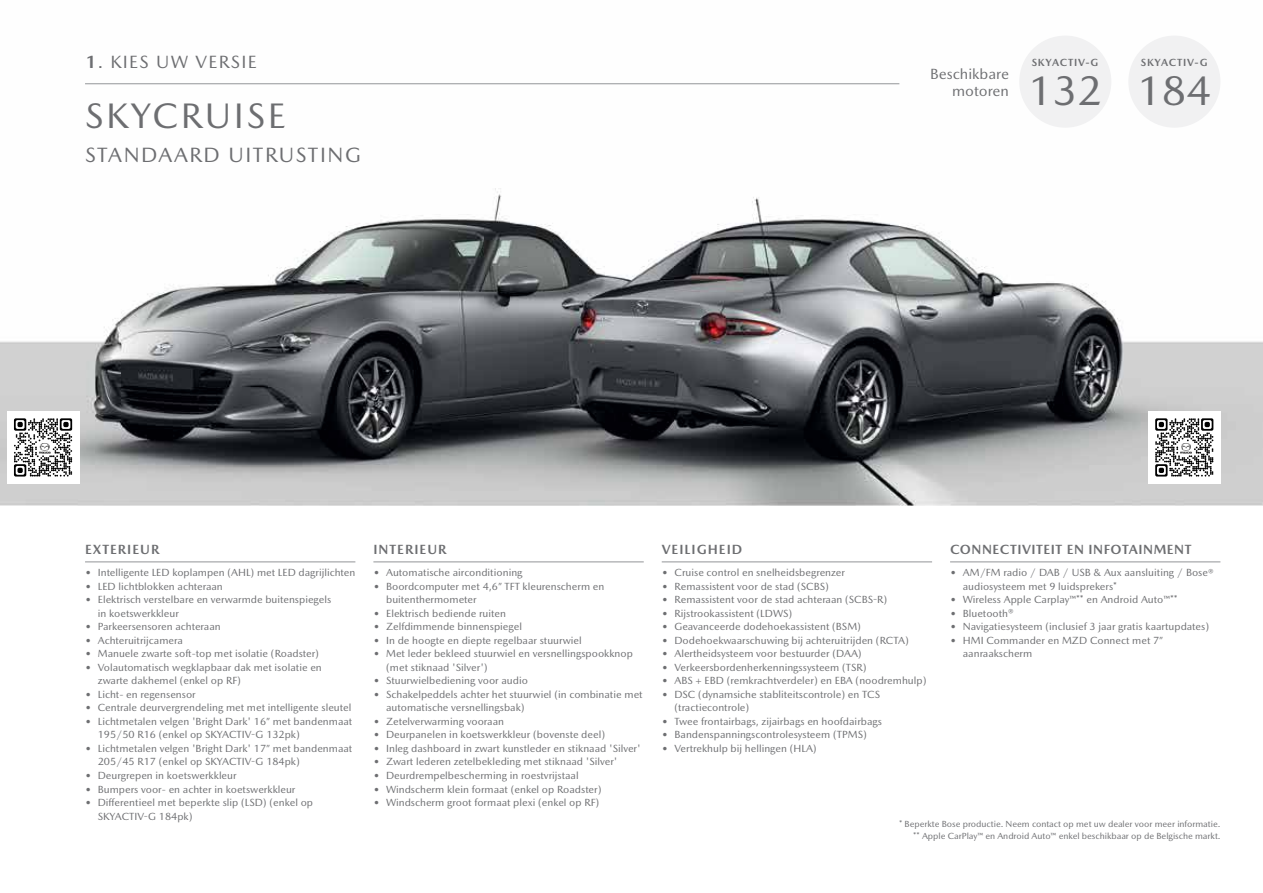
<style>
.page{position:relative;width:1263px;height:893px;background:#fff}
.page>*{position:absolute;margin:0;border:0;box-sizing:border-box;transform-origin:0 0}
.t1{font:42px "Mazda Type";color:#6d6e71}
.t2{font:36px "Mazda Type";letter-spacing:.075em;color:#6d6e71}
.t3{font:21px "Mazda Type";letter-spacing:.075em;color:#6d6e71}
.t4{font:18px "Mazda Type";letter-spacing:.075em;color:#6d6e71}
.t5{font:15px/16.5px "Mazda Type";color:#6d6e71;text-align:right}
.t6{font:700 13.5px "Mazda Type Cyrillic";letter-spacing:.06em;color:#6d6e71}
.t7{font:700 13.5px "Mazda Type Cyrillic";letter-spacing:.04em;color:#6d6e71}
.t8{font:10.5px/13.5px "Mazda Type Cyrillic";color:#6d6e71}
.t9{font:700 10.5px "Mazda Type";letter-spacing:.075em;color:#6d6e71}
.t10{font:9px/12px "Mazda Type Cyrillic";letter-spacing:-.005em;color:#6d6e71;text-align:right}
.s1{font-weight:700}
</style>
<div class="page">
<img style="left:0;top:36px;width:1263px;height:469px">
<hr style="left:85px;top:84px;width:814px;height:1px;background:#939598">
<div style="left:1019px;top:36px;width:92px;height:92px;background:#f1f1f2;border-radius:50%"></div>
<div style="left:1128px;top:36px;width:92px;height:92px;background:#f1f1f2;border-radius:50%"></div>
<hr style="left:85px;top:562px;width:270px;height:1px;background:#939598">
<hr style="left:373px;top:562px;width:271px;height:1px;background:#939598">
<hr style="left:662px;top:562px;width:270px;height:1px;background:#939598">
<hr style="left:950px;top:562px;width:270px;height:1px;background:#939598">
<div style="left:1148px;top:411px;width:72px;height:73px;background:#fff"></div>
<svg style="left:1155px;top:418px;width:58px;height:59px"></svg>
<div style="left:7px;top:411px;width:72px;height:73px;background:#fff"></div>
<svg style="left:14px;top:418px;width:58px;height:59px"></svg>
<h3 class="t4" style="left:85px;top:51px;width:173px"><span class="s1">1</span>. KIES UW VERSIE</h3>
<h2 class="t2" style="left:85px;top:94px;width:202px">SKYCRUISE</h2>
<h3 class="t3" style="left:85px;top:142px;width:277px">STANDAARD UITRUSTING</h3>
<h3 class="t5" style="left:930px;top:66px;width:80px">Beschikbare motoren</h3>
<p class="t9" style="left:1032px;top:56px;width:68px">SKYACTIV-G</p>
<h1 class="t1" style="left:1028px;top:66px;width:75px">132</h1>
<p class="t9" style="left:1141px;top:56px;width:68px">SKYACTIV-G</p>
<h1 class="t1" style="left:1137px;top:66px;width:75px">184</h1>
<p class="t6" style="left:85px;top:541px;width:76px">EXTERIEUR</p>
<p class="t8" style="left:85px;top:566px;width:272px">• Intelligente LED koplampen (AHL) met LED dagrijlichten</p>
<p class="t8" style="left:85px;top:579px;width:139px">• LED lichtblokken achteraan</p>
<p class="t8" style="left:98px;top:593px;width:235px;text-indent:-13px">• Elektrisch verstelbare en verwarmde buitenspiegels in koetswerkkleur</p>
<p class="t8" style="left:85px;top:620px;width:137px">• Parkeersensoren achteraan</p>
<p class="t8" style="left:85px;top:633px;width:99px">• Achteruitrijcamera</p>
<p class="t8" style="left:85px;top:647px;width:236px">• Manuele zwarte soft-top met isolatie (Roadster)</p>
<p class="t8" style="left:98px;top:661px;width:226px;text-indent:-13px">• Volautomatisch wegklapbaar dak met isolatie en zwarte dakhemel (enkel op RF)</p>
<p class="t8" style="left:85px;top:688px;width:112px">• Licht- en regensensor</p>
<p class="t8" style="left:85px;top:701px;width:268px">• Centrale deurvergrendeling met met intelligente sleutel</p>
<p class="t8" style="left:98px;top:715px;width:256px;text-indent:-13px">• Lichtmetalen velgen 'Bright Dark' 16” met bandenmaat<br>195/50 R16 (enkel op SKYACTIV-G 132pk)</p>
<p class="t8" style="left:98px;top:742px;width:256px;text-indent:-13px">• Lichtmetalen velgen 'Bright Dark' 17” met bandenmaat<br>205/45 R17 (enkel op SKYACTIV-G 184pk)</p>
<p class="t8" style="left:85px;top:769px;width:153px">• Deurgrepen in koetswerkkleur</p>
<p class="t8" style="left:85px;top:782px;width:212px">• Bumpers voor- en achter in koetswerkkleur</p>
<p class="t8" style="left:98px;top:796px;width:217px;text-indent:-13px">• Differentieel met beperkte slip (LSD) (enkel op<br>SKYACTIV-G 184pk)</p>
<p class="t6" style="left:373px;top:541px;width:75px">INTERIEUR</p>
<p class="t8" style="left:373px;top:566px;width:151px">• Automatische airconditioning</p>
<p class="t8" style="left:386px;top:579px;width:220px;text-indent:-13px">• Boordcomputer met 4,6” TFT kleurenscherm en buitenthermometer</p>
<p class="t8" style="left:373px;top:606px;width:134px">• Elektrisch bediende ruiten</p>
<p class="t8" style="left:373px;top:620px;width:150px">• Zelfdimmende binnenspiegel</p>
<p class="t8" style="left:373px;top:633px;width:210px">• In de hoogte en diepte regelbaar stuurwiel</p>
<p class="t8" style="left:386px;top:647px;width:248px;text-indent:-13px">• Met leder bekleed stuurwiel en versnellingspookknop (met stiknaad 'Silver')</p>
<p class="t8" style="left:373px;top:674px;width:156px">• Stuurwielbediening voor audio</p>
<p class="t8" style="left:386px;top:688px;width:258px;text-indent:-13px">• Schakelpeddels achter het stuurwiel (in combinatie met automatische versnellingsbak)</p>
<p class="t8" style="left:373px;top:715px;width:132px">• Zetelverwarming vooraan</p>
<p class="t8" style="left:373px;top:728px;width:233px">• Deurpanelen in koetswerkkleur (bovenste deel)</p>
<p class="t8" style="left:373px;top:742px;width:269px">• Inleg dashboard in zwart kunstleder en stiknaad 'Silver'</p>
<p class="t8" style="left:373px;top:755px;width:246px">• Zwart lederen zetelbekleding met stiknaad 'Silver'</p>
<p class="t8" style="left:373px;top:769px;width:207px">• Deurdrempelbescherming in roestvrijstaal</p>
<p class="t8" style="left:373px;top:782px;width:230px">• Windscherm klein formaat (enkel op Roadster)</p>
<p class="t8" style="left:373px;top:796px;width:227px">• Windscherm groot formaat plexi (enkel op RF)</p>
<p class="t6" style="left:662px;top:541px;width:82px">VEILIGHEID</p>
<p class="t8" style="left:662px;top:566px;width:185px">• Cruise control en snelheidsbegrenzer</p>
<p class="t8" style="left:662px;top:579px;width:169px">• Remassistent voor de stad (SCBS)</p>
<p class="t8" style="left:662px;top:593px;width:227px">• Remassistent voor de stad achteraan (SCBS-R)</p>
<p class="t8" style="left:662px;top:606px;width:132px">• Rijstrookassistent (LDWS)</p>
<p class="t8" style="left:662px;top:620px;width:201px">• Geavanceerde dodehoekassistent (BSM)</p>
<p class="t8" style="left:662px;top:633px;width:249px">• Dodehoekwaarschuwing bij achteruitrijden (RCTA)</p>
<p class="t8" style="left:662px;top:647px;width:201px">• Alertheidsysteem voor bestuurder (DAA)</p>
<p class="t8" style="left:662px;top:661px;width:206px">• Verkeersbordenherkenningssysteem (TSR)</p>
<p class="t8" style="left:662px;top:674px;width:266px">• ABS + EBD (remkrachtverdeler) en EBA (noodremhulp)</p>
<p class="t8" style="left:674px;top:688px;width:207px;text-indent:-13px">• DSC (dynamsiche stabliteitscontrole) en TCS (tractiecontrole)</p>
<p class="t8" style="left:662px;top:715px;width:222px">• Twee frontairbags, zijairbags en hoofdairbags</p>
<p class="t8" style="left:662px;top:728px;width:207px">• Bandenspanningscontrolesysteem (TPMS)</p>
<p class="t8" style="left:662px;top:742px;width:156px">• Vertrekhulp bij hellingen (HLA)</p>
<p class="t7" style="left:950px;top:541px;width:243px">CONNECTIVITEIT EN INFOTAINMENT</p>
<p class="t8" style="left:963px;top:566px;width:252px;text-indent:-13px">• AM/FM radio / DAB / USB &amp; Aux aansluiting / Bose® audiosysteem met 9 luidsprekers*</p>
<p class="t8" style="left:950px;top:593px;width:229px">• Wireless Apple Carplay™** en Android Auto™**</p>
<p class="t8" style="left:950px;top:606px;width:65px">• Bluetooth®</p>
<p class="t8" style="left:950px;top:620px;width:261px">• Navigatiesysteem (inclusief 3 jaar gratis kaartupdates)</p>
<p class="t8" style="left:963px;top:633px;width:202px;text-indent:-13px">• HMI Commander en MZD Connect met 7” aanraakscherm</p>
<p class="t10" style="left:899px;top:818px;width:323px">* Beperkte Bose productie. Neem contact op met uw dealer voor meer informatie. ** Apple CarPlay™ en Android Auto™ enkel beschikbaar op de Belgische markt.</p>
</div>
